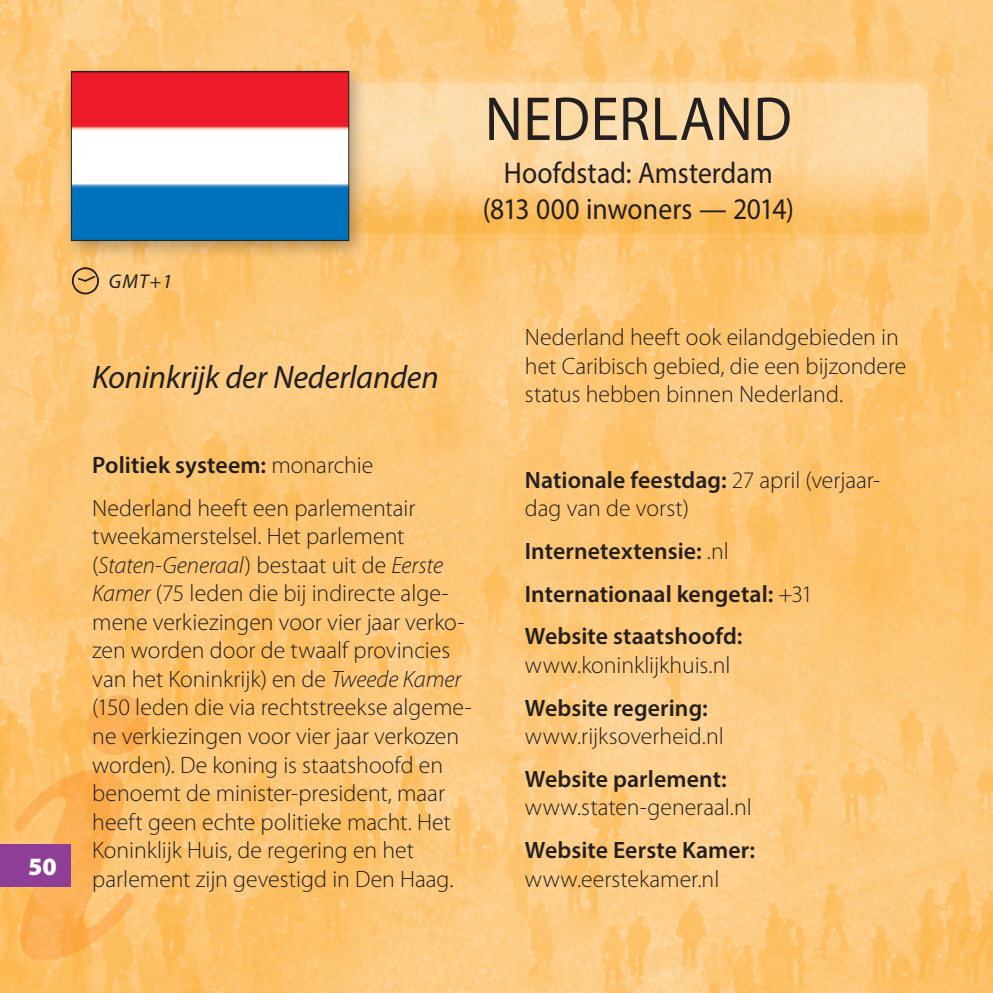
<style>
.page{position:relative;width:993px;height:993px;background:#fff}
.page>*{position:absolute;margin:0;border:0;box-sizing:border-box;transform-origin:0 0}
.country{font:62.5px "Myriad Pro";letter-spacing:.01em;color:#231f20;scale:.92 1}
.country_name{font:italic 32.5px "Myriad Pro";letter-spacing:-.01em;color:#231f20}
.capital{font:30px/36px "Myriad Pro";color:#231f20;text-align:center;scale:.92 1}
.t1{font:900 25px "Myriad Pro";color:#fff}
.body{font:300 23.75px/28.5px "Myriad Pro";color:#231f20}
.body_nested{font:300 23.75px/28.5px "Myriad Pro";letter-spacing:-.005em;color:#231f20}
.body_nested-2{font:600 23.75px/28.5px "Myriad Pro";letter-spacing:.005em;color:#231f20}
.body_nested_first{font:300 23.75px/28.5px "Myriad Pro";letter-spacing:.005em;color:#231f20}
.GMT{font:italic 20px "Myriad Pro";color:#231f20}
.s1{font-weight:300}
.s2{font-style:italic}
.s3{font-weight:600}
</style>
<div class="page">
<img style="left:0;top:0;width:992px;height:992px">
<img style="left:14px;top:694px;width:134px;height:266px">
<div style="left:0;top:843px;width:71px;height:43px;background:#8e3e97"></div>
<div style="left:67px;top:87px;width:864px;height:154px;background:#fff;opacity:.5"></div>
<div style="left:69px;top:77px;width:863px;height:157px;background:#f9a71b;opacity:.5"></div>
<div style="left:62px;top:63px;width:306px;height:197px;background:#231f20;opacity:.3"></div>
<img style="left:73px;top:73px;width:274px;height:166px">
<div style="left:71px;top:71px;width:278px;height:170px;border:1px solid #231f20"></div>
<svg style="left:68px;top:264px;width:34px;height:31px"></svg>
<p class="t1" style="left:28px;top:851px;width:30px">50</p>
<p class="GMT" style="left:109px;top:269px;width:65px">GMT+1</p>
<p class="country_name" style="left:92px;top:356px;width:348px">Koninkrijk der Nederlanden</p>
<p class="country" style="left:484px;top:80px;width:335px">NEDERLAND</p>
<p class="capital" style="left:482px;top:154px;width:339px">Hoofdstad: Amsterdam (813 000 inwoners — 2014)</p>
<p class="body" style="left:524px;top:323px;width:383px">Nederland heeft ook eilandgebieden in het Caribisch gebied, die een bijzondere status hebben binnen Nederland.</p>
<p class="body_nested-2" style="left:92px;top:450px;width:282px">Politiek systeem: <span class="s1">monarchie</span></p>
<p class="body" style="left:92px;top:494px;width:381px">Nederland heeft een parlementair tweekamerstelsel. Het parlement (<span class="s2">Staten-Generaal</span>) bestaat uit de <span class="s2">Eerste Kamer</span> (75 leden die bij indirecte alge&shy;mene verkiezingen voor vier jaar verko&shy;zen worden door de twaalf provincies van het Koninkrijk) en de <span class="s2">Tweede Kamer </span>(150 leden die via rechtstreekse algeme&shy;ne verkiezingen voor vier jaar verkozen worden). De koning is staatshoofd en benoemt de minister-president, maar heeft geen echte politieke macht. Het Koninklijk Huis, de regering en het parlement zijn gevestigd in Den Haag.</p>
<p class="body_nested_first" style="left:524px;top:466px;width:357px"><span class="s3">Nationale feestdag:</span> 27 april (verjaar&shy;dag van de vorst)</p>
<p class="body_nested-2" style="left:524px;top:536px;width:205px">Internetextensie: <span class="s1">.nl</span></p>
<p class="body_nested-2" style="left:524px;top:578px;width:290px">Internationaal kengetal: <span class="s1">+31</span></p>
<p class="body_nested" style="left:524px;top:622px;width:219px"><span class="s3">Website staatshoofd: </span>www.koninklijkhuis.nl</p>
<p class="body_nested" style="left:524px;top:693px;width:200px"><span class="s3">Website regering: </span>www.rijksoverheid.nl</p>
<p class="body_nested" style="left:524px;top:764px;width:228px"><span class="s3">Website parlement: </span>www.staten-generaal.nl</p>
<p class="body_nested-2" style="left:524px;top:835px;width:232px">Website Eerste Kamer: <span class="s1">www.eerstekamer.nl</span></p>
</div>
